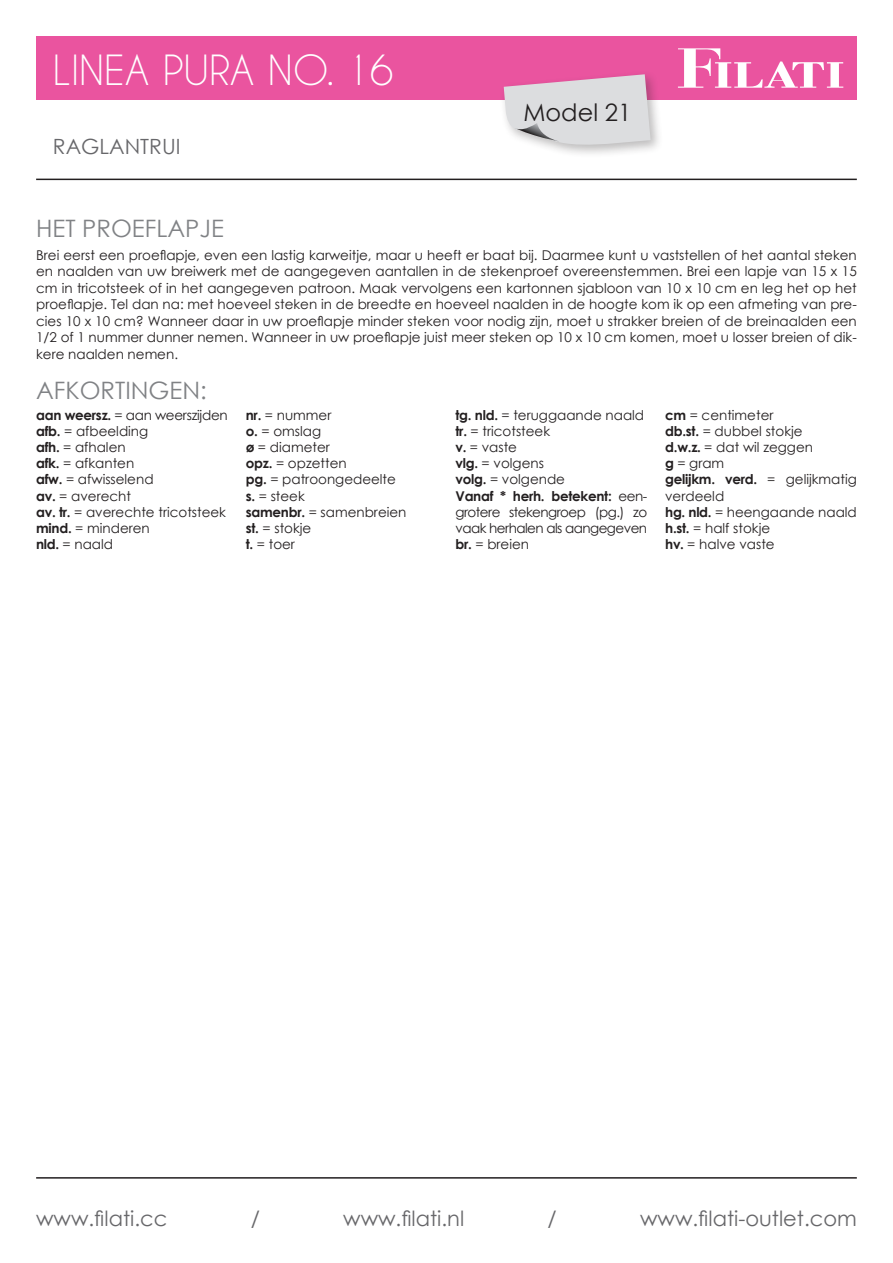
<style>
.page{position:relative;width:893px;height:1263px;background:#fff}
.page>*{position:absolute;margin:0;border:0;box-sizing:border-box;transform-origin:0 0}
.t1{font:39px "Caviar Dreams";color:#fff}
.t2{font:24px "Century Gothic";color:#808285}
.t3{font:24px "Century Gothic";color:#231f20}
.t4{font:21px "Century Gothic";color:#67676a}
.t5{font:13.5px/16.2px "Century Gothic";color:#231f20}
.s1{font-weight:700}
</style>
<div class="page">
<hr style="left:36px;top:1177px;width:821px;height:1px;background:#231f20">
<hr style="left:36px;top:179px;width:821px;height:1px;background:#231f20">
<div style="left:36px;top:36px;width:821px;height:64px;background:#ea549f"></div>
<svg style="left:678px;top:48px;width:165px;height:40px"></svg>
<div style="left:499px;top:70px;width:165px;height:88px;background:#231f20;opacity:.3"></div>
<svg style="left:504px;top:74px;width:147px;height:76px;background:#dcced7"></svg>
<div style="left:722px;top:44px;width:123px;height:17px;background:#ea549f"></div>
<h1 class="t1" style="left:53px;top:47px;width:342px">LINEA PURA NO. 16</h1>
<h3 class="t4" style="left:53px;top:131px;width:129px">RAGLANTRUI</h3>
<h2 class="t2" style="left:36px;top:212px;width:189px">HET PROEFLAPJE</h2>
<h2 class="t3" style="left:523px;top:96px;width:109px">Model 21</h2>
<p class="t5" style="left:36px;top:247px;width:822px;text-align:justify">Brei eerst een proeflapje, even een lastig karweitje, maar u heeft er baat bij. Daarmee kunt u vaststellen of het aantal steken en naalden van uw breiwerk met de aangegeven aantallen in de stekenproef overeenstemmen. Brei een lapje van 15 x 15 cm in tricotsteek of in het aangegeven patroon. Maak vervolgens een kartonnen sjabloon van 10 x 10 cm en leg het op het proeflapje. Tel dan na: met hoeveel steken in de breedte en hoeveel naalden in de hoogte kom ik op een afmeting van pre&shy;cies 10 x 10 cm? Wanneer daar in uw proeflapje minder steken voor nodig zijn, moet u strakker breien of de breinaalden een 1/2 of 1 nummer dunner nemen. Wanneer in uw proeflapje juist meer steken op 10 x 10 cm komen, moet u losser breien of dik&shy;kere naalden nemen.</p>
<h2 class="t2" style="left:36px;top:373px;width:172px">AFKORTINGEN:</h2>
<p class="t5" style="left:36px;top:406px;width:193px"><span class="s1">aan weersz.</span> = aan weerszijden <span class="s1">afb.</span> = afbeelding<br><span class="s1">afh.</span> = afhalen<br><span class="s1">afk.</span> = afkanten<br><span class="s1">afw.</span> = afwisselend<br><span class="s1">av.</span> = averecht<br><span class="s1">av. tr.</span> = averechte tricotsteek <span class="s1">mind.</span> = minderen<br><span class="s1">nld.</span> = naald</p>
<p class="t5" style="left:246px;top:406px;width:162px"><span class="s1">nr.</span> = nummer<br><span class="s1">o.</span> = omslag<br><span class="s1">ø</span> = diameter<br><span class="s1">opz.</span> = opzetten<br><span class="s1">pg.</span> = patroongedeelte <span class="s1">s.</span> = steek<br><span class="s1">samenbr.</span> = samenbreien <span class="s1">st.</span> = stokje<br><span class="s1">t.</span> = toer</p>
<p class="t5" style="left:455px;top:406px;width:193px"><span class="s1">tg. nld.</span> = teruggaande naald <span class="s1">tr.</span> = tricotsteek<br><span class="s1">v.</span> = vaste<br><span class="s1">vlg.</span> = volgens<br><span class="s1">volg.</span> = volgende<br><span class="s1">Vanaf * herh. betekent:</span> een&shy;grotere stekengroep (pg.) zo vaak herhalen als aangegeven <span class="s1">br.</span> = breien</p>
<p class="t5" style="left:665px;top:406px;width:193px"><span class="s1">cm</span> = centimeter<br><span class="s1">db.st.</span> = dubbel stokje<br><span class="s1">d.w.z.</span> = dat wil zeggen<br><span class="s1">g</span> = gram<br><span class="s1">gelijkm. verd.</span> = gelijkmatig verdeeld<br><span class="s1">hg. nld.</span> = heengaande naald <span class="s1">h.st.</span> = half stokje<br><span class="s1">hv.</span> = halve vaste</p>
<h3 class="t4" style="left:36px;top:1204px;width:133px">www.filati.cc</h3>
<h3 class="t4" style="left:251px;top:1204px;width:11px">/</h3>
<h3 class="t4" style="left:343px;top:1204px;width:123px">www.filati.nl</h3>
<h3 class="t4" style="left:548px;top:1204px;width:11px">/</h3>
<h3 class="t4" style="left:640px;top:1204px;width:218px">www.filati-outlet.com</h3>
</div>
